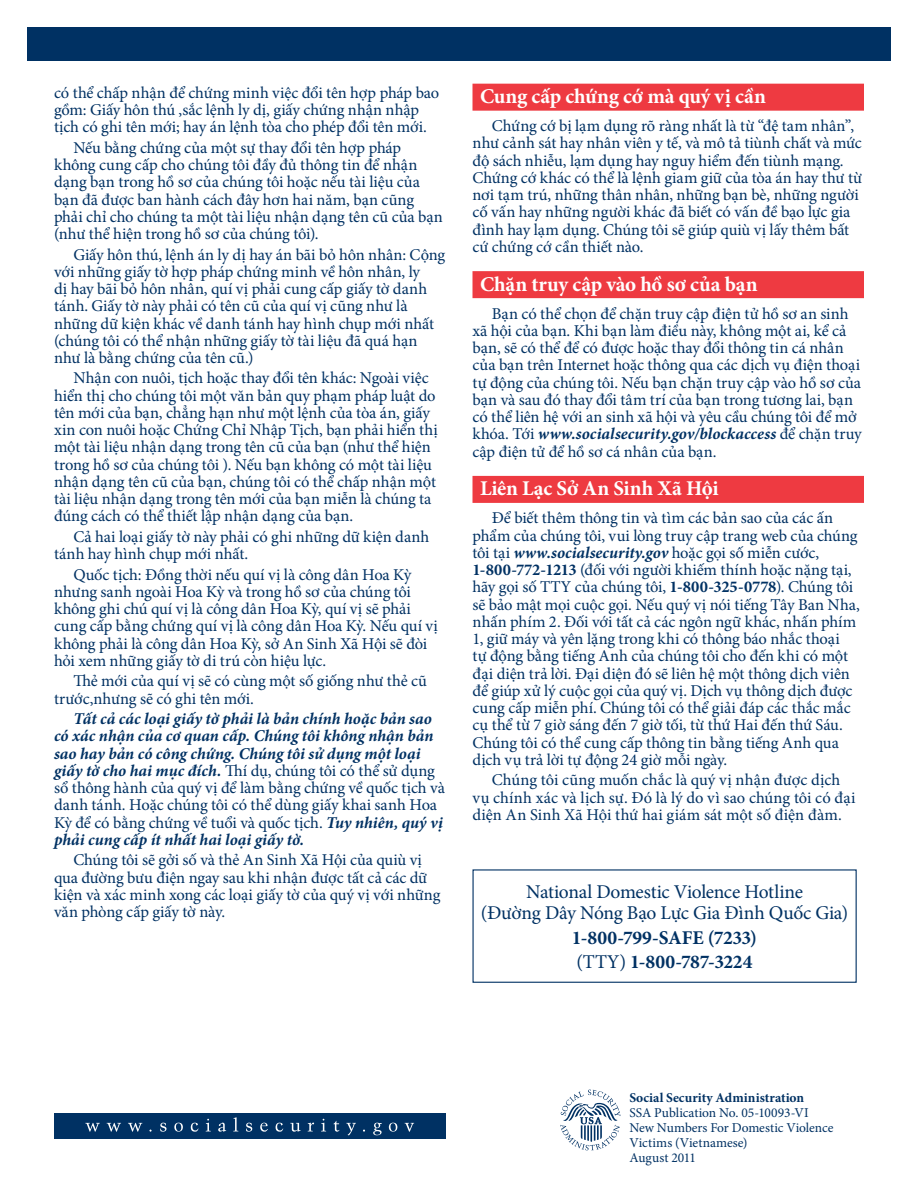
<style>
.page{position:relative;width:918px;height:1188px;background:#fff}
.page>*{position:absolute;margin:0;border:0;box-sizing:border-box;transform-origin:0 0}
.H1-1{font:700 21px "Minion Pro";letter-spacing:-.01em;color:#fff}
.Paragraph{font:19.5px/21px "Minion Pro";letter-spacing:-.02em;color:#003163;text-align:center}
.Paragraph-2{font:700 19.5px "Minion Pro";letter-spacing:-.01em;color:#003163}
.Paragraph-3{font:16.5px/17.2px "Minion Pro";letter-spacing:-.01em;color:#003163}
.Paragraph-4{font:italic 700 16.5px/17.2px "Minion Pro";color:#003163}
.Pub_Info{font:13.5px/15px "Minion Pro";letter-spacing:-.005em;color:#003163}
.Pub_Info-2{font:700 13.5px "Minion Pro";letter-spacing:.005em;color:#003163}
.s1{font-weight:400;font-style:normal}
.s2{font-weight:700;font-style:italic}
.s3{font-weight:700}
.s4{font-weight:400}
</style>
<div class="page">
<div style="left:27px;top:27px;width:864px;height:34px;background:#003163"></div>
<div style="left:54px;top:1114px;width:392px;height:25px;background:#003163"></div>
<svg style="left:85px;top:1117px;width:329px;height:19px"></svg>
<div style="left:472px;top:84px;width:392px;height:27px;background:#ee3a41"></div>
<div style="left:472px;top:271px;width:392px;height:27px;background:#ee3a41"></div>
<div style="left:472px;top:476px;width:392px;height:27px;background:#ee3a41"></div>
<svg style="left:560px;top:1090px;width:61px;height:60px"></svg>
<div style="left:472px;top:869px;width:385px;height:114px;border:1px solid #003163"></div>
<p class="Paragraph-3" style="left:54px;top:84px;width:387px">có thể chấp nhận để chứng minh việc đổi tên hợp pháp bao gồm: Giấy hôn thú ,sắc lệnh ly dị, giấy chứng nhận nhập tịch có ghi tên mới; hay án lệnh tòa cho phép đổi tên mới.</p>
<p class="Paragraph-3" style="left:54px;top:139px;width:391px;text-indent:19px">Nếu bằng chứng của một sự thay đổi tên hợp pháp không cung cấp cho chúng tôi đầy đủ thông tin để nhận dạng bạn trong hồ sơ của chúng tôi hoặc nếu tài liệu của bạn đã được ban hành cách đây hơn hai năm, bạn cũng phải chỉ cho chúng ta một tài liệu nhận dạng tên cũ của bạn (như thể hiện trong hồ sơ của chúng tôi).</p>
<p class="Paragraph-3" style="left:54px;top:246px;width:393px;text-indent:19px">Giấy hôn thú, lệnh án ly dị hay án bãi bỏ hôn nhân: Cộng với những giấy tờ hợp pháp chứng minh về hôn nhân, ly<br>dị hay bãi bỏ hôn nhân, quí vị phải cung cấp giấy tờ danh tánh. Giấy tờ này phải có tên cũ của quí vị cũng như là những dữ kiện khác về danh tánh hay hình chụp mới nhất (chúng tôi có thể nhận những giấy tờ tài liệu đã quá hạn như là bằng chứng của tên cũ.)</p>
<p class="Paragraph-3" style="left:54px;top:370px;width:385px;text-indent:19px">Nhận con nuôi, tịch hoặc thay đổi tên khác: Ngoài việc hiển thị cho chúng tôi một văn bản quy phạm pháp luật do tên mới của bạn, chẳng hạn như một lệnh của tòa án, giấy xin con nuôi hoặc Chứng Chỉ Nhập Tịch, bạn phải hiển thị một tài liệu nhận dạng trong tên cũ của bạn (như thể hiện trong hồ sơ của chúng tôi ). Nếu bạn không có một tài liệu nhận dạng tên cũ của bạn, chúng tôi có thể chấp nhận một tài liệu nhận dạng trong tên mới của bạn miễn là chúng ta đúng cách có thể thiết lập nhận dạng của bạn.</p>
<p class="Paragraph-3" style="left:54px;top:528px;width:377px;text-indent:19px">Cả hai loại giấy tờ này phải có ghi những dữ kiện danh tánh hay hình chụp mới nhất.</p>
<p class="Paragraph-3" style="left:54px;top:566px;width:385px;text-indent:19px">Quốc tịch: Ðồng thời nếu quí vị là công dân Hoa Kỳ nhưng sanh ngoài Hoa Kỳ và trong hồ sơ của chúng tôi không ghi chú quí vị là công dân Hoa Kỳ, quí vị sẽ phải cung cấp bằng chứng quí vị là công dân Hoa Kỳ. Nếu quí vị không phải là công dân Hoa Kỳ, sở An Sinh Xã Hội sẽ đòi hỏi xem những giấy tờ di trú còn hiệu lực.</p>
<p class="Paragraph-3" style="left:54px;top:673px;width:375px;text-indent:19px">Thẻ mới của quí vị sẽ có cùng một số giống như thẻ cũ trước,nhưng sẽ có ghi tên mới.</p>
<p class="Paragraph-4" style="left:54px;top:710px;width:392px;text-indent:19px">Tất cả các loại giấy tờ phải là bản chính hoặc bản sao có xác nhận của cơ quan cấp. Chúng tôi không nhận bản sao hay bản có công chứng. Chúng tôi sử dụng một loại giấy tờ cho hai mục đích. <span class="s1">Thí dụ, chúng tôi có thể sử dụng sổ thông hành của quý vị để làm bằng chứng về quốc tịch và danh tánh. Hoặc chúng tôi có thể dùng giấy khai sanh Hoa Kỳ để có bằng chứng về tuổi và quốc tịch.</span> Tuy nhiên, quý vị phải cung cấp ít nhất hai loại giấy tờ.</p>
<p class="Paragraph-3" style="left:54px;top:851px;width:388px;text-indent:19px">Chúng tôi sẽ gởi số và thẻ An Sinh Xã Hội của quiù vị qua đường bưu điện ngay sau khi nhận được tất cả các dữ kiện và xác minh xong các loại giấy tờ của quý vị với những văn phòng cấp giấy tờ này.</p>
<h1 class="H1-1" style="left:480px;top:82px;width:287px">Cung cấp chứng cớ mà quý vị cần</h1>
<p class="Paragraph-3" style="left:473px;top:117px;width:391px;text-indent:19px">Chứng cớ bị lạm dụng rõ ràng nhất là từ “đệ tam nhân”, như cảnh sát hay nhân viên y tế, và mô tả tiùnh chất và mức độ sách nhiễu, lạm dụng hay nguy hiểm đến tiùnh mạng.<br>Chứng cớ khác có thể là lệnh giam giữ của tòa án hay thư từ nơi tạm trú, những thân nhân, những bạn bè, những người cố vấn hay những người khác đã biết có vấn đề bạo lực gia đình hay lạm dụng. Chúng tôi sẽ giúp quiù vị lấy thêm bất cứ chứng cớ cần thiết nào.</p>
<h1 class="H1-1" style="left:480px;top:269px;width:279px">Chặn truy cập vào hồ sơ của bạn</h1>
<p class="Paragraph-3" style="left:473px;top:305px;width:391px;text-indent:19px">Bạn có thể chọn để chặn truy cập điện tử hồ sơ an sinh xã hội của bạn. Khi bạn làm điều này, không một ai, kể cả bạn, sẽ có thể để có được hoặc thay đổi thông tin cá nhân của bạn trên Internet hoặc thông qua các dịch vụ điện thoại tự động của chúng tôi. Nếu bạn chặn truy cập vào hồ sơ của bạn và sau đó thay đổi tâm trí của bạn trong tương lai, bạn có thể liên hệ với an sinh xã hội và yêu cầu chúng tôi để mở khóa. Tới <span class="s2">www.socialsecurity.gov/blockaccess</span> để chặn truy cập điện tử để hồ sơ cá nhân của bạn.</p>
<h1 class="H1-1" style="left:480px;top:474px;width:240px">Liên Lạc Sở An Sinh Xã Hội</h1>
<p class="Paragraph-3" style="left:473px;top:510px;width:389px;text-indent:19px">Để biết thêm thông tin và tìm các bản sao của các ấn phẩm của chúng tôi, vui lòng truy cập trang web của chúng tôi tại <span class="s2">www.socialsecurity.gov</span> hoặc gọi số miễn cước, <span class="s3">1-800-772-1213</span> (đối với người khiếm thính hoặc nặng tại, hãy gọi số TTY của chúng tôi, <span class="s3">1-800-325-0778</span>). Chúng tôi sẽ bảo mật mọi cuộc gọi. Nếu quý vị nói tiếng Tây Ban Nha, nhấn phím 2. Đối với tất cả các ngôn ngữ khác, nhấn phím 1, giữ máy và yên lặng trong khi có thông báo nhắc thoại<br>tự động bằng tiếng Anh của chúng tôi cho đến khi có một đại diện trả lời. Đại diện đó sẽ liên hệ một thông dịch viên để giúp xử lý cuộc gọi của quý vị. Dịch vụ thông dịch được cung cấp miễn phí. Chúng tôi có thể giải đáp các thắc mắc cụ thể từ 7 giờ sáng đến 7 giờ tối, từ thứ Hai đến thứ Sáu.<br>Chúng tôi có thể cung cấp thông tin bằng tiếng Anh qua dịch vụ trả lời tự động 24 giờ mỗi ngày.</p>
<p class="Paragraph-3" style="left:473px;top:771px;width:385px;text-indent:19px">Chúng tôi cũng muốn chắc là quý vị nhận được dịch vụ chính xác và lịch sự. Ðó là lý do vì sao chúng tôi có đại diện An Sinh Xã Hội thứ hai giám sát một số điện đàm.</p>
<p class="Paragraph" style="left:481px;top:882px;width:369px">National Domestic Violence Hotline<br>(Ðường Dây Nóng Bạo Lực Gia Ðình Quốc Gia)</p>
<p class="Paragraph-2" style="left:572px;top:924px;width:187px">1-800-799-SAFE (7233)</p>
<p class="Paragraph-2" style="left:576px;top:948px;width:178px"><span class="s4">(TTY)</span> 1-800-787-3224</p>
<p class="Pub_Info-2" style="left:629px;top:1089px;width:176px">Social Security Administration</p>
<p class="Pub_Info" style="left:629px;top:1106px;width:181px">SSA Publication No. 05-10093-VI</p>
<p class="Pub_Info" style="left:629px;top:1121px;width:206px">New Numbers For Domestic Violence<br>Victims (Vietnamese)</p>
<p class="Pub_Info" style="left:629px;top:1151px;width:68px">August 2011</p>
</div>
